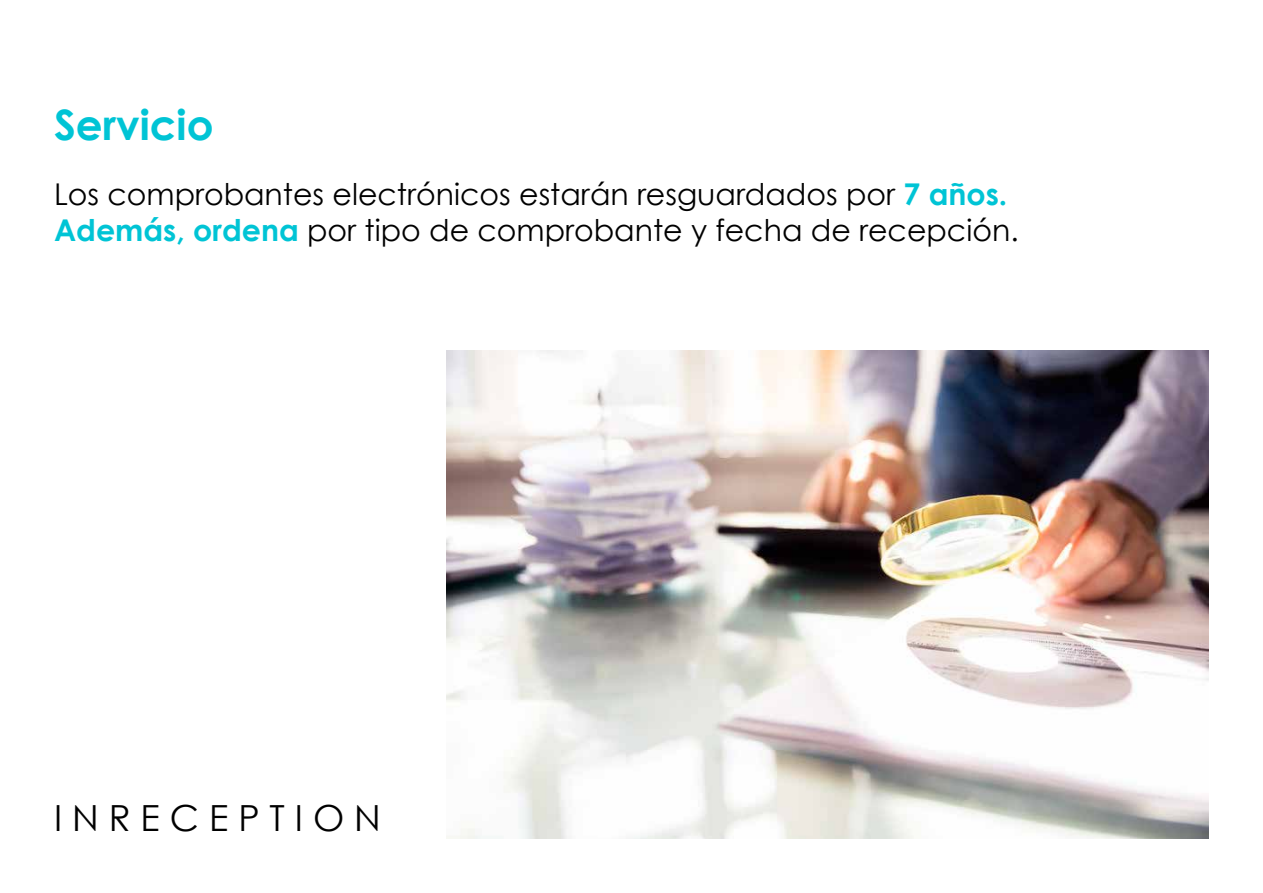
<style>
.page{position:relative;width:1263px;height:893px;background:#fff}
.page>*{position:absolute;margin:0;border:0;box-sizing:border-box;transform-origin:0 0}
.t1{font:700 42px "Century Gothic";color:#00c4d5}
.t2{font:36px "Century Gothic";color:#000}
.t3{font:30px/36px "Century Gothic";color:#000}
.s1{font-weight:700;color:#00c4d5}
</style>
<div class="page">
<img style="left:446px;top:350px;width:763px;height:489px">
<h1 class="t1" style="left:54px;top:98px;width:161px">Servicio</h1>
<p class="t3" style="left:54px;top:175px;width:966px">Los comprobantes electrónicos estarán resguardados por <span class="s1">7 años.<br>Además, ordena</span> por tipo de comprobante y fecha de recepción.</p>
<p class="t2" style="left:54px;top:796px;width:328px">I N R E C E P T I O N</p>
</div>
